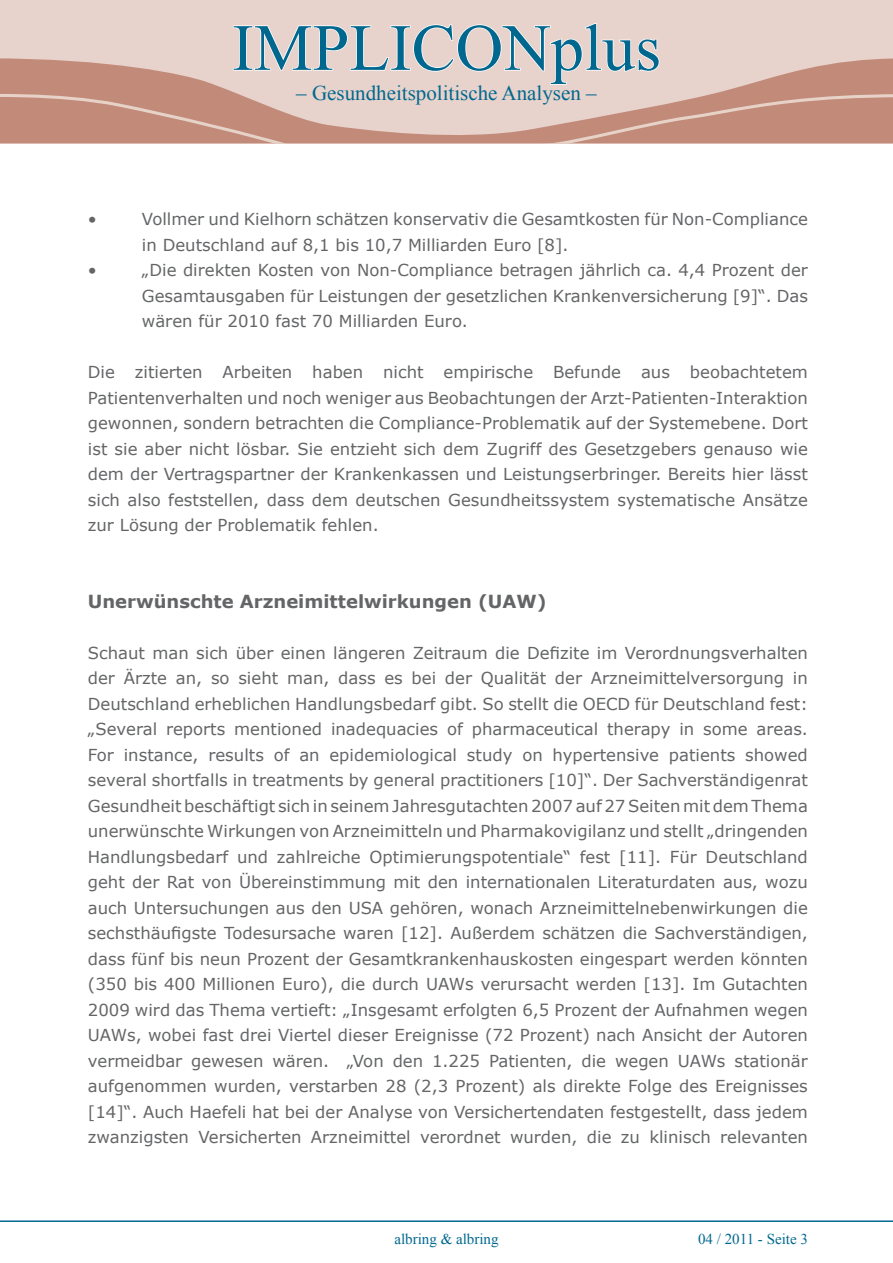
<style>
.page{position:relative;width:893px;height:1263px;background:#fff}
.page>*{position:absolute;margin:0;border:0;box-sizing:border-box;transform-origin:0 0}
.t1{font:66px "Times New Roman";color:#00688e}
.t2{font:21px "Times New Roman";color:#00688e}
.t3{font:700 18px "Verdana";color:#646567}
.t4{font:16.5px/25.5px "Verdana";color:#646567;text-align:justify}
.t5{font:15px "Times New Roman";color:#00688e}
</style>
<div class="page">
<div style="left:0;top:0;width:893px;height:143px;background:#e8d2cc"></div>
<svg style="left:0;top:58px;width:893px;height:35px"></svg>
<svg style="left:0;top:93px;width:893px;height:51px;fill:#c28a79"></svg>
<svg style="left:232px;top:23px;width:428px;height:62px"></svg>
<hr style="left:0;top:1220px;width:893px;height:2px;background:#00688e">
<h1 class="t1" style="left:232px;top:3px;width:430px">IMPLICONplus</h1>
<p class="t2" style="left:296px;top:79px;width:302px">– Gesundheitspolitische Analysen –</p>
<p class="t4" style="left:88px;top:206px;width:10px">•</p>
<p class="t4" style="left:142px;top:206px;width:667px">Vollmer und Kielhorn schätzen konservativ die Gesamtkosten für Non-Compliance in Deutschland auf 8,1 bis 10,7 Milliarden Euro [8].</p>
<p class="t4" style="left:88px;top:257px;width:10px">•</p>
<p class="t4" style="left:142px;top:257px;width:668px">„Die direkten Kosten von Non-Compliance betragen jährlich ca. 4,4 Prozent der Gesamtausgaben für Leistungen der gesetzlichen Krankenversicherung [9]“. Das wären für 2010 fast 70 Milliarden Euro.</p>
<p class="t4" style="left:88px;top:359px;width:722px">Die zitierten Arbeiten haben nicht empirische Befunde aus beobachtetem Patientenverhalten und noch weniger aus Beobachtungen der Arzt-Patienten-Interaktion gewonnen, sondern betrachten die Compliance-Problematik auf der Systemebene. Dort ist sie aber nicht lösbar. Sie entzieht sich dem Zugriff des Gesetzgebers genauso wie dem der Vertragspartner der Krankenkassen und Leistungserbringer. Bereits hier lässt sich also feststellen, dass dem deutschen Gesundheitssystem systematische Ansätze zur Lösung der Problematik fehlen.</p>
<p class="t3" style="left:88px;top:590px;width:460px">Unerwünschte Arzneimittelwirkungen (UAW)</p>
<p class="t4" style="left:88px;top:639px;width:722px">Schaut man sich über einen längeren Zeitraum die Defizite im Verordnungsverhalten der Ärzte an, so sieht man, dass es bei der Qualität der Arzneimittelversorgung in Deutschland erheblichen Handlungsbedarf gibt. So stellt die OECD für Deutschland fest: „Several reports mentioned inadequacies of pharmaceutical therapy in some areas.<br>For instance, results of an epidemiological study on hypertensive patients showed several shortfalls in treatments by general practitioners [10]“. Der Sachverständigenrat Gesundheit beschäftigt sich in seinem Jahresgutachten 2007 auf 27 Seiten mit dem Thema unerwünschte Wirkungen von Arzneimitteln und Pharmakovigilanz und stellt „dringenden Handlungsbedarf und zahlreiche Optimierungspotentiale“ fest [11]. Für Deutschland geht der Rat von Übereinstimmung mit den internationalen Literaturdaten aus, wozu auch Untersuchungen aus den USA gehören, wonach Arzneimittelnebenwirkungen die sechsthäufigste Todesursache waren [12]. Außerdem schätzen die Sachverständigen, dass fünf bis neun Prozent der Gesamtkrankenhauskosten eingespart werden könnten (350 bis 400 Millionen Euro), die durch UAWs verursacht werden [13]. Im Gutachten 2009 wird das Thema vertieft: „Insgesamt erfolgten 6,5 Prozent der Aufnahmen wegen UAWs, wobei fast drei Viertel dieser Ereignisse (72 Prozent) nach Ansicht der Autoren vermeidbar gewesen wären. „Von den 1.225 Patienten, die wegen UAWs stationär aufgenommen wurden, verstarben 28 (2,3 Prozent) als direkte Folge des Ereignisses [14]“. Auch Haefeli hat bei der Analyse von Versichertendaten festgestellt, dass jedem zwanzigsten Versicherten Arzneimittel verordnet wurden, die zu klinisch relevanten</p>
<p class="t5" style="left:394px;top:1228px;width:106px">albring &amp; albring</p>
<p class="t5" style="left:698px;top:1228px;width:100px">04 / 2011 - Seite</p>
</div>
